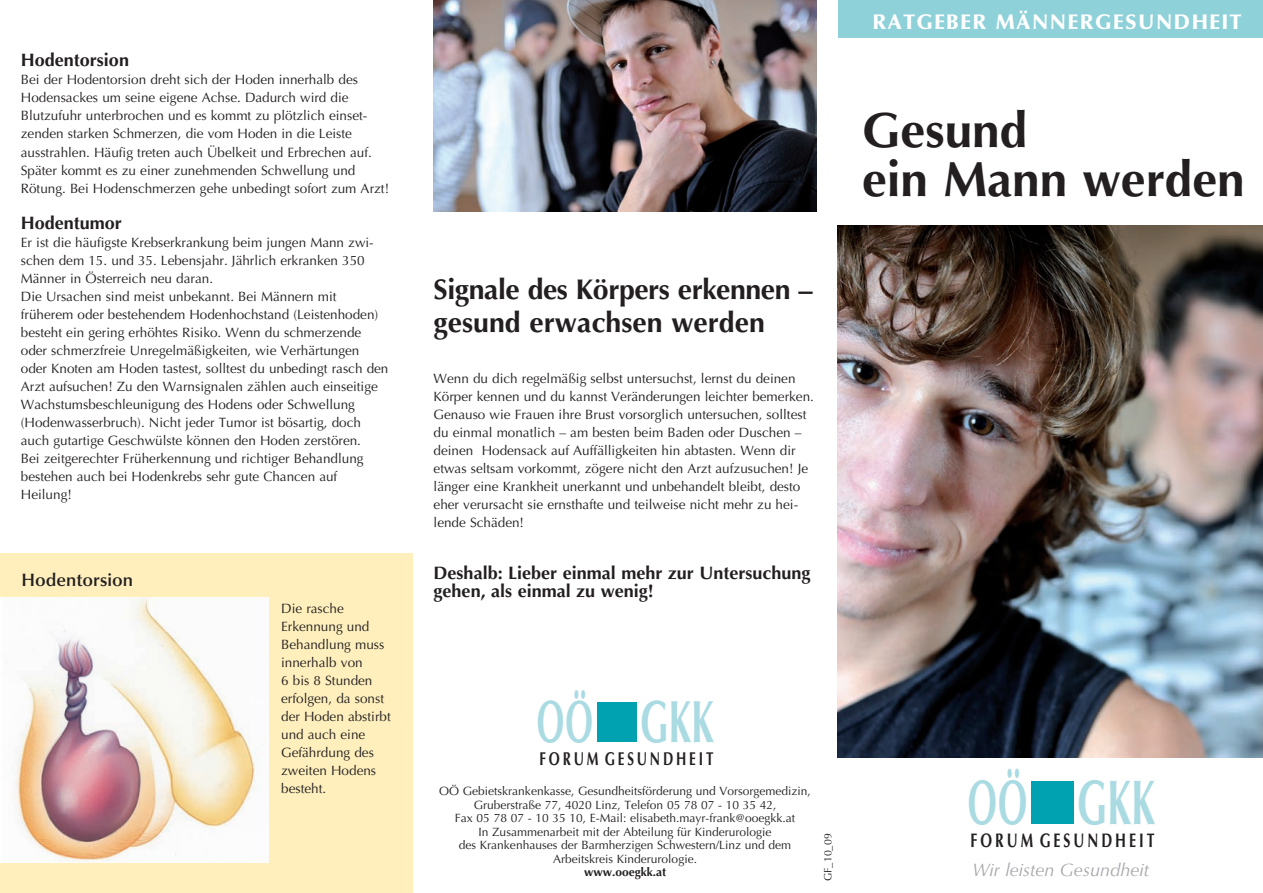
<style>
.page{position:relative;width:1263px;height:893px;background:#fff}
.page>*{position:absolute;margin:0;border:0;box-sizing:border-box;transform-origin:0 0}
.t1{font:700 63.15px "Optima LT Std";color:#aadbe3;scale:.61 1}
.t2{font:700 63.15px "Optima LT Std";color:#aadbe3;scale:.55 1}
.t3{font:700 59.7px "Optima LT Std";color:#aadbe3;scale:.61 1}
.t4{font:700 59.7px "Optima LT Std";color:#aadbe3;scale:.55 1}
.t5{font:700 57.75px "Optima LT Std";color:#aadbe3;scale:.45 1}
.t6{font:700 54.6px "Optima LT Std";color:#aadbe3;scale:.45 1}
.t7{font:700 49.5px/49.5px "Optima LT Std";color:#231f20}
.t8{font:700 28.5px/33px "Optima LT Std";letter-spacing:-.015em;color:#231f20}
.t9{font:900 21px "Optima LT Std";letter-spacing:.07em;color:#fff}
.t10{font:700 19.65px "Optima LT Std";letter-spacing:.215em;color:#231f20;scale:.71 1}
.t11{font:700 18.6px "Optima LT Std";letter-spacing:.215em;color:#231f20;scale:.71 1}
.t12{font:700 18px/18px "Optima LT Std";color:#231f20}
.t13{font:italic 18px "Optima LT Std";color:#a8a9ad}
.t14{font:600 18px "Optima LT Std";color:#231f20}
.t15{font:13.5px/18px "Optima LT Std";color:#231f20}
.t16{font:12px/13.5px "Optima LT Std";color:#231f20;text-align:center}
.t17{font:700 12px "Optima LT Std";color:#231f20}
.t18{font:10.5px "Optima LT Std";color:#231f20}
</style>
<div class="page">
<div style="left:837px;top:0;width:425px;height:38px;background:#8ed1d9"></div>
<img style="left:837px;top:225px;width:425px;height:531px">
<div style="left:1031px;top:781px;width:42px;height:42px;background:#00a2b1"></div>
<div style="left:0;top:552px;width:412px;height:340px;background:#feefbc"></div>
<img style="left:0;top:597px;width:268px;height:265px">
<img style="left:433px;top:0;width:383px;height:211px">
<div style="left:597px;top:702px;width:39px;height:40px;background:#00a2b1"></div>
<h3 class="t12" style="left:21px;top:52px;width:110px">Hodentorsion</h3>
<p class="t15" style="left:21px;top:71px;width:370px">Bei der Hodentorsion dreht sich der Hoden innerhalb des Hodensackes um seine eigene Achse. Dadurch wird die Blutzufuhr unterbrochen und es kommt zu plötzlich einset&shy;zenden starken Schmerzen, die vom Hoden in die Leiste ausstrahlen. Häufig treten auch Übelkeit und Erbrechen auf.<br>Später kommt es zu einer zunehmenden Schwellung und Rötung. Bei Hodenschmerzen gehe unbedingt sofort zum Arzt!</p>
<h3 class="t12" style="left:21px;top:214px;width:103px">Hodentumor</h3>
<p class="t15" style="left:21px;top:233px;width:369px">Er ist die häufigste Krebserkrankung beim jungen Mann zwi&shy;schen dem 15. und 35. Lebensjahr. Jährlich erkranken 350<br>Männer in Österreich neu daran.<br>Die Ursachen sind meist unbekannt. Bei Männern mit früherem oder bestehendem Hodenhochstand (Leistenhoden) besteht ein gering erhöhtes Risiko. Wenn du schmerzende oder schmerzfreie Unregelmäßigkeiten, wie Verhärtungen oder Knoten am Hoden tastest, solltest du unbedingt rasch den Arzt aufsuchen! Zu den Warnsignalen zählen auch einseitige Wachstumsbeschleunigung des Hodens oder Schwellung (Hodenwasserbruch). Nicht jeder Tumor ist bösartig, doch auch gutartige Geschwülste können den Hoden zerstören.<br>Bei zeitgerechter Früherkennung und richtiger Behandlung bestehen auch bei Hodenkrebs sehr gute Chancen auf Heilung!</p>
<h3 class="t14" style="left:22px;top:569px;width:113px">Hodentorsion</h3>
<p class="t15" style="left:281px;top:599px;width:111px">Die rasche<br>Erkennung und<br>Behandlung muss innerhalb von<br>6 bis 8 Stunden erfolgen, da sonst der Hoden abstirbt und auch eine<br>Gefährdung des zweiten Hodens besteht.</p>
<h3 class="t8" style="left:433px;top:273px;width:380px">Signale des Körpers erkennen – gesund erwachsen werden</h3>
<p class="t15" style="left:433px;top:370px;width:382px">Wenn du dich regelmäßig selbst untersuchst, lernst du deinen Körper kennen und du kannst Veränderungen leichter bemerken.<br>Genauso wie Frauen ihre Brust vorsorglich untersuchen, solltest du einmal monatlich – am besten beim Baden oder Duschen – deinen Hodensack auf Auffälligkeiten hin abtasten. Wenn dir etwas seltsam vorkommt, zögere nicht den Arzt aufzusuchen! Je länger eine Krankheit unerkannt und unbehandelt bleibt, desto eher verursacht sie ernsthafte und teilweise nicht mehr zu hei&shy;lende Schäden!</p>
<h3 class="t12" style="left:433px;top:563px;width:378px">Deshalb: Lieber einmal mehr zur Untersuchung gehen, als einmal zu wenig!</h3>
<h3 class="t9" style="left:872px;top:10px;width:370px">RATGEBER MÄNNERGESUNDHEIT</h3>
<h3 class="t7" style="left:861px;top:106px;width:384px">Gesund<br>ein Mann werden</h3>
<h3 class="t6" style="left:573px;top:648px;width:32px">..</h3>
<h2 class="t3" style="left:640px;top:687px;width:122px">GKK</h2>
<h3 class="t11" style="left:539px;top:747px;width:246px">FORUM GESUNDHEIT</h3>
<h2 class="t4" style="left:536px;top:687px;width:104px">OO</h2>
<p class="t16" style="left:439px;top:784px;width:373px">OÖ Gebietskrankenkasse, Gesundheitsförderung und Vorsorgemedizin, Gruberstraße 77, 4020 Linz, Telefon 05 78 07 - 10 35 42,<br>Fax 05 78 07 - 10 35 10, E-Mail: elisabeth.mayr-frank@ooegkk.at<br>In Zusammenarbeit mit der Abteilung für Kinderurologie<br>des Krankenhauses der Barmherzigen Schwestern/Linz und dem Arbeitskreis Kinderurologie.</p>
<p class="t17" style="left:584px;top:865px;width:84px">www.ooegkk.at</p>
<p class="t18" style="left:821px;top:880px;width:49px;rotate:-90deg">GF_10_09</p>
<h3 class="t5" style="left:1005px;top:723px;width:34px">..</h3>
<h1 class="t1" style="left:1076px;top:765px;width:129px">GKK</h1>
<h3 class="t10" style="left:970px;top:828px;width:261px">FORUM GESUNDHEIT</h3>
<h1 class="t2" style="left:967px;top:765px;width:110px">OO</h1>
<h3 class="t13" style="left:972px;top:858px;width:178px">Wir leisten Gesundheit</h3>
</div>
